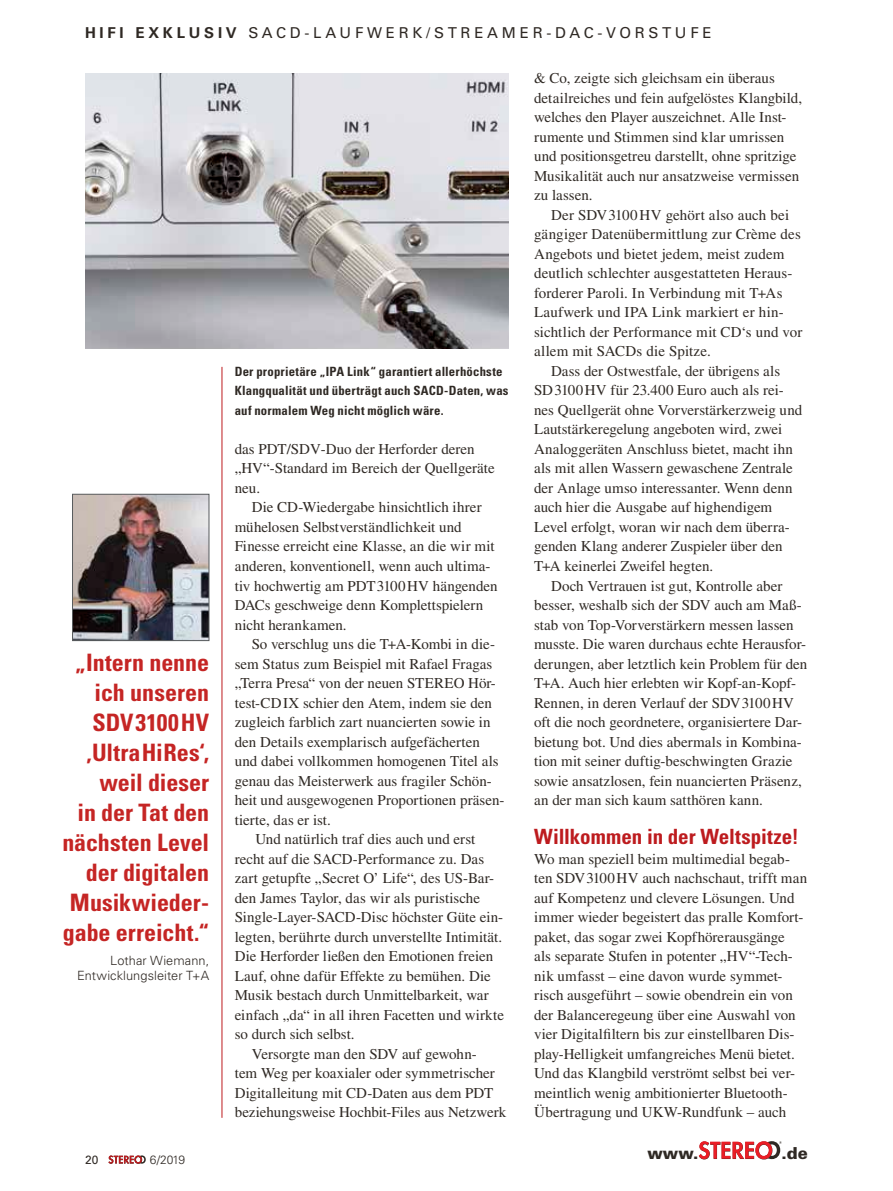
<style>
.page{position:relative;width:893px;height:1191px;background:#fff}
.page>*{position:absolute;margin:0;border:0;box-sizing:border-box;transform-origin:0 0}
.t1{font:700 condensed 24px/30px "Univers LT Std";color:#c52524;text-align:right}
.t2{font:700 condensed 21px "Univers LT Std";color:#bd1b1e}
.t3{font:900 16.5px "Univers LT Std";color:#2f2924}
.t4{font:15px/19.5px "Times LT Std";color:#2f2924}
.t5{font:15px "Univers LT Std";letter-spacing:.25em;color:#2f2924}
.t6{font:700 condensed 12.75px/19.5px "Univers LT Std";letter-spacing:.015em;color:#2f2924}
.t7{font:300 12.75px/15px "Univers LT Std";letter-spacing:.005em;color:#2f2924;text-align:right}
.t8{font:300 12px "Univers LT Std";color:#2f2924}
.t9{font:12px "Univers LT Std";color:#2f2924}
.s1{font-weight:700}
</style>
<div class="page">
<svg style="left:108px;top:1155px;width:38px;height:8px"></svg>
<img style="left:85px;top:73px;width:424px;height:276px">
<img style="left:74px;top:496px;width:133px;height:143px">
<div style="left:72px;top:494px;width:137px;height:147px;border:1px solid #595c5e"></div>
<hr style="left:222px;top:367px;width:1px;height:750px;background:#bd1b1e">
<svg style="left:699px;top:1141px;width:83px;height:18px"></svg>
<p class="t5" style="left:85px;top:24px;width:628px"><span class="s1">HIFI EXKLUSIV</span> SACD-LAUFWERK/STREAMER-DAC-VORSTUFE</p>
<h1 class="t1" style="left:62px;top:647px;width:148px">„Intern nenne ich unseren<br>SDV3100HV ‚UltraHiRes‘, weil dieser<br>in der Tat den nächsten Level der digitalen<br>Musikwieder&shy;gabe erreicht.“</h1>
<p class="t7" style="left:77px;top:952px;width:134px">Lothar Wiemann,<br>Entwicklungsleiter T+A</p>
<p class="t9" style="left:85px;top:1152px;width:15px">20</p>
<p class="t8" style="left:150px;top:1152px;width:37px">6/2019</p>
<p class="t6" style="left:235px;top:361px;width:275px">Der proprietäre „IPA Link“ garantiert allerhöchste<br>Klangqualität und überträgt auch SACD-Daten, was auf normalem Weg nicht möglich wäre.</p>
<p class="t4" style="left:235px;top:439px;width:261px">das PDT/SDV-Duo der Herforder deren „HV“-Standard im Bereich der Quellgeräte neu.</p>
<p class="t4" style="left:235px;top:497px;width:264px;text-indent:17px">Die CD-Wiedergabe hinsichtlich ihrer mühelosen Selbstverständlichkeit und Finesse erreicht eine Klasse, an die wir mit anderen, konventionell, wenn auch ultima&shy;tiv hochwertig am PDT3100HV hängenden DACs geschweige denn Komplettspielern nicht herankamen.</p>
<p class="t4" style="left:252px;top:634px;width:245px">So verschlug uns die T+A-Kombi in die-</p>
<p class="t4" style="left:235px;top:653px;width:259px">sem Status zum Beispiel mit Rafael Fragas</p>
<p class="t4" style="left:235px;top:673px;width:263px">„Terra Presa“ von der neuen STEREO Hör-</p>
<p class="t4" style="left:235px;top:692px;width:259px">test-CDIX schier den Atem, indem sie den</p>
<p class="t4" style="left:235px;top:712px;width:258px">zugleich farblich zart nuancierten sowie in</p>
<p class="t4" style="left:235px;top:731px;width:247px">den Details exemplarisch aufgefächerten</p>
<p class="t4" style="left:235px;top:751px;width:265px">und dabei vollkommen homogenen Titel als</p>
<p class="t4" style="left:235px;top:770px;width:259px">genau das Meisterwerk aus fragiler Schön-</p>
<p class="t4" style="left:235px;top:790px;width:271px">heit und ausgewogenen Proportionen präsen-</p>
<p class="t4" style="left:235px;top:809px;width:98px">tierte, das er ist.</p>
<p class="t4" style="left:255px;top:829px;width:221px">Und natürlich traf dies auch und erst</p>
<p class="t4" style="left:235px;top:848px;width:251px">recht auf die SACD-Performance zu. Das</p>
<p class="t4" style="left:235px;top:868px;width:261px">zart getupfte „Secret O’ Life“, des US-Bar-</p>
<p class="t4" style="left:235px;top:887px;width:247px">den James Taylor, das wir als puristische</p>
<p class="t4" style="left:235px;top:907px;width:270px">Single-Layer-SACD-Disc höchster Güte ein-</p>
<p class="t4" style="left:235px;top:926px;width:269px">legten, berührte durch unverstellte Intimität.</p>
<p class="t4" style="left:235px;top:946px;width:260px">Die Herforder ließen den Emotionen freien</p>
<p class="t4" style="left:235px;top:965px;width:257px">Lauf, ohne dafür Effekte zu bemühen. Die</p>
<p class="t4" style="left:235px;top:985px;width:256px">Musik bestach durch Unmittelbarkeit, war</p>
<p class="t4" style="left:235px;top:1004px;width:271px">einfach „da“ in all ihren Facetten und wirkte</p>
<p class="t4" style="left:235px;top:1024px;width:121px">so durch sich selbst.</p>
<p class="t4" style="left:252px;top:1043px;width:227px">Versorgte man den SDV auf gewohn-</p>
<p class="t4" style="left:235px;top:1063px;width:262px">tem Weg per koaxialer oder symmetrischer</p>
<p class="t4" style="left:235px;top:1082px;width:260px">Digitalleitung mit CD-Daten aus dem PDT</p>
<p class="t4" style="left:235px;top:1102px;width:273px">beziehungsweise Hochbit-Files aus Netzwerk</p>
<p class="t4" style="left:534px;top:68px;width:270px">&amp; Co, zeigte sich gleichsam ein überaus detailreiches und fein aufgelöstes Klangbild, welches den Player auszeichnet. Alle Inst&shy;rumente und Stimmen sind klar umrissen und positionsgetreu darstellt, ohne spritzige Musikalität auch nur ansatzweise vermissen zu lassen.</p>
<p class="t4" style="left:534px;top:205px;width:270px;text-indent:17px">Der SDV3100HV gehört also auch bei gängiger Datenübermittlung zur Crème des Angebots und bietet jedem, meist zudem deutlich schlechter ausgestatteten Heraus&shy;forderer Paroli. In Verbindung mit T+As Laufwerk und IPA Link markiert er hin&shy;sichtlich der Performance mit CD‘s und vor allem mit SACDs die Spitze.</p>
<p class="t4" style="left:534px;top:361px;width:270px;text-indent:17px">Dass der Ostwestfale, der übrigens als SD3100HV für 23.400 Euro auch als rei&shy;nes Quellgerät ohne Vorverstärkerzweig und Lautstärkeregelung angeboten wird, zwei Analoggeräten Anschluss bietet, macht ihn als mit allen Wassern gewaschene Zentrale der Anlage umso interessanter. Wenn denn auch hier die Ausgabe auf highendigem Level erfolgt, woran wir nach dem überra&shy;genden Klang anderer Zuspieler über den T+A keinerlei Zweifel hegten.</p>
<p class="t4" style="left:534px;top:575px;width:275px;text-indent:17px">Doch Vertrauen ist gut, Kontrolle aber besser, weshalb sich der SDV auch am Maß&shy;stab von Top-Vorverstärkern messen lassen musste. Die waren durchaus echte Herausfor&shy;derungen, aber letztlich kein Problem für den T+A. Auch hier erlebten wir Kopf-an-Kopf-Rennen, in deren Verlauf der SDV3100HV oft die noch geordnetere, organisiertere Dar&shy;bietung bot. Und dies abermals in Kombina&shy;tion mit seiner duftig-beschwingten Grazie sowie ansatzlosen, fein nuancierten Präsenz, an der man sich kaum satthören kann.</p>
<h2 class="t2" style="left:534px;top:823px;width:266px">Willkommen in der Weltspitze!</h2>
<p class="t4" style="left:534px;top:848px;width:275px">Wo man speziell beim multimedial begab&shy;ten SDV3100HV auch nachschaut, trifft man auf Kompetenz und clevere Lösungen. Und immer wieder begeistert das pralle Komfort&shy;paket, das sogar zwei Kopfhörerausgänge<br>als separate Stufen in potenter „HV“-Tech&shy;nik umfasst – eine davon wurde symmet&shy;risch ausgeführt – sowie obendrein ein von der Balanceregeung über eine Auswahl von vier Digitalfiltern bis zur einstellbaren Dis&shy;play-Helligkeit umfangreiches Menü bietet.<br>Und das Klangbild verströmt selbst bei ver&shy;meintlich wenig ambitionierter Bluetooth-Übertragung und UKW-Rundfunk – auch</p>
<p class="t3" style="left:647px;top:1143px;width:53px">www.</p>
<p class="t3" style="left:781px;top:1143px;width:28px">.de</p>
</div>
